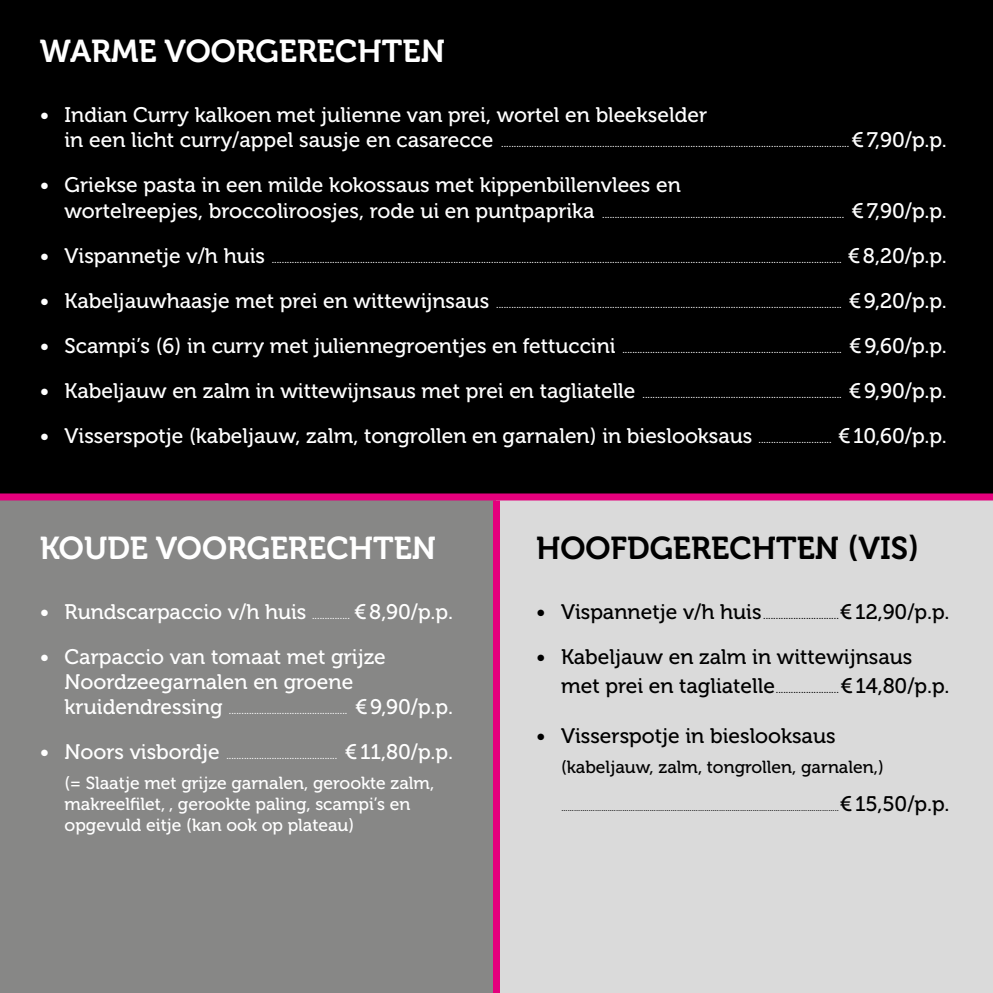
<style>
.page{position:relative;width:993px;height:993px;background:#fff}
.page>*{position:absolute;margin:0;border:0;box-sizing:border-box;transform-origin:0 0}
.t1{font:31.5px "Museo 700";color:#fff}
.t2{font:31.5px "Museo 700";color:#000}
.t3{font:21px/25.2px "Museo 500";color:#fff;text-align:center}
.t4{font:21px/29.4px "Museo 500";color:#000}
.t5{font:17.5px/21px "Museo 500";color:#fff}
.t6{font:17.5px "Museo 500";color:#000}
.t7{font:10.5px "Museo 500";color:#fff}
.t8{font:8.75px "Museo 500";color:#000}
.s1{font-size:21px}
.s2{font-size:10.5px}
</style>
<div class="page">
<div style="left:0;top:0;width:992px;height:496px;background:#000"></div>
<div style="left:0;top:496px;width:496px;height:496px;background:#878786"></div>
<div style="left:496px;top:496px;width:496px;height:496px;background:#dadada"></div>
<div style="left:0;top:493px;width:992px;height:7px;background:#e5007d"></div>
<div style="left:493px;top:500px;width:7px;height:492px;background:#e5007d"></div>
<h1 class="t1" style="left:40px;top:34px;width:406px">WARME VOORGERECHTEN</h1>
<h2 class="t3" style="left:40px;top:102px;width:668px">• Indian Curry kalkoen met julienne van prei, wortel en bleekselder</h2>
<p class="t7" style="left:64px;top:138px;width:883px"><span class="s1">in een licht curry/appel sausje en casarecce</span> .......................................................................................................................................... <span class="s1">€7,90/p.p.</span></p>
<h2 class="t3" style="left:40px;top:173px;width:642px">• Griekse pasta in een milde kokossaus met kippenbillenvlees en</h2>
<p class="t7" style="left:64px;top:208px;width:883px"><span class="s1">wortelreepjes, broccoliroosjes, rode ui en puntpaprika</span> ................................................................................................ <span class="s1">€7,90/p.p.</span></p>
<p class="t7" style="left:40px;top:253px;width:908px"><span class="s1">• Vispannetje v/h huis</span> .................................................................................................................................................................................................................................. <span class="s1">€8,20/p.p.</span></p>
<p class="t7" style="left:40px;top:298px;width:908px"><span class="s1">• Kabeljauwhaasje met prei en wittewijnsaus</span> ......................................................................................................................................... <span class="s1">€9,20/p.p.</span></p>
<p class="t7" style="left:40px;top:343px;width:908px"><span class="s1">• Scampi’s (6) in curry met juliennegroentjes en fettuccini</span> ....................................................................................... <span class="s1">€9,60/p.p.</span></p>
<p class="t7" style="left:40px;top:388px;width:908px"><span class="s1">• Kabeljauw en zalm in wittewijnsaus met prei en tagliatelle</span> ............................................................................... <span class="s1">€9,90/p.p.</span></p>
<h2 class="t3" style="left:40px;top:423px;width:908px">• Visserspotje (kabeljauw, zalm, tongrollen en garnalen) in bieslooksaus <span class="s2">.............................</span> €10,60/p.p.</h2>
<h1 class="t1" style="left:40px;top:530px;width:398px">KOUDE VOORGERECHTEN</h1>
<h2 class="t3" style="left:40px;top:599px;width:415px">• Rundscarpaccio v/h huis <span class="s2">...............</span> €8,90/p.p.</h2>
<h2 class="t3" style="left:40px;top:644px;width:347px">• Carpaccio van tomaat met grijze<br>Noordzeegarnalen en groene</h2>
<p class="t7" style="left:64px;top:704px;width:390px"><span class="s1">kruidendressing</span> ............................................... <span class="s1">€9,90/p.p.</span></p>
<p class="t7" style="left:40px;top:749px;width:415px"><span class="s1">• Noors visbordje</span> ............................................ <span class="s1">€11,80/p.p.</span></p>
<h3 class="t5" style="left:64px;top:772px;width:371px">(= Slaatje met grijze garnalen, gerookte zalm, makreelfilet, , gerookte paling, scampi’s en opgevuld eitje (kan ook op plateau)</h3>
<h1 class="t2" style="left:536px;top:530px;width:384px">HOOFDGERECHTEN (VIS)</h1>
<h2 class="t4" style="left:536px;top:596px;width:415px">• Vispannetje v/h huis<span class="s2">..............................</span>€12,90/p.p.</h2>
<h2 class="t4" style="left:561px;top:642px;width:390px;text-indent:-25px">• Kabeljauw en zalm in wittewijnsaus met prei en tagliatelle<span class="s2">.........................</span>€14,80/p.p.</h2>
<h2 class="t4" style="left:536px;top:721px;width:301px">• Visserspotje in bieslooksaus</h2>
<h3 class="t6" style="left:561px;top:756px;width:324px">(kabeljauw, zalm, tongrollen, garnalen,)</h3>
<p class="t8" style="left:561px;top:803px;width:279px">....................................................................................................................................</p>
<h2 class="t4" style="left:839px;top:789px;width:111px">€15,50/p.p.</h2>
</div>
